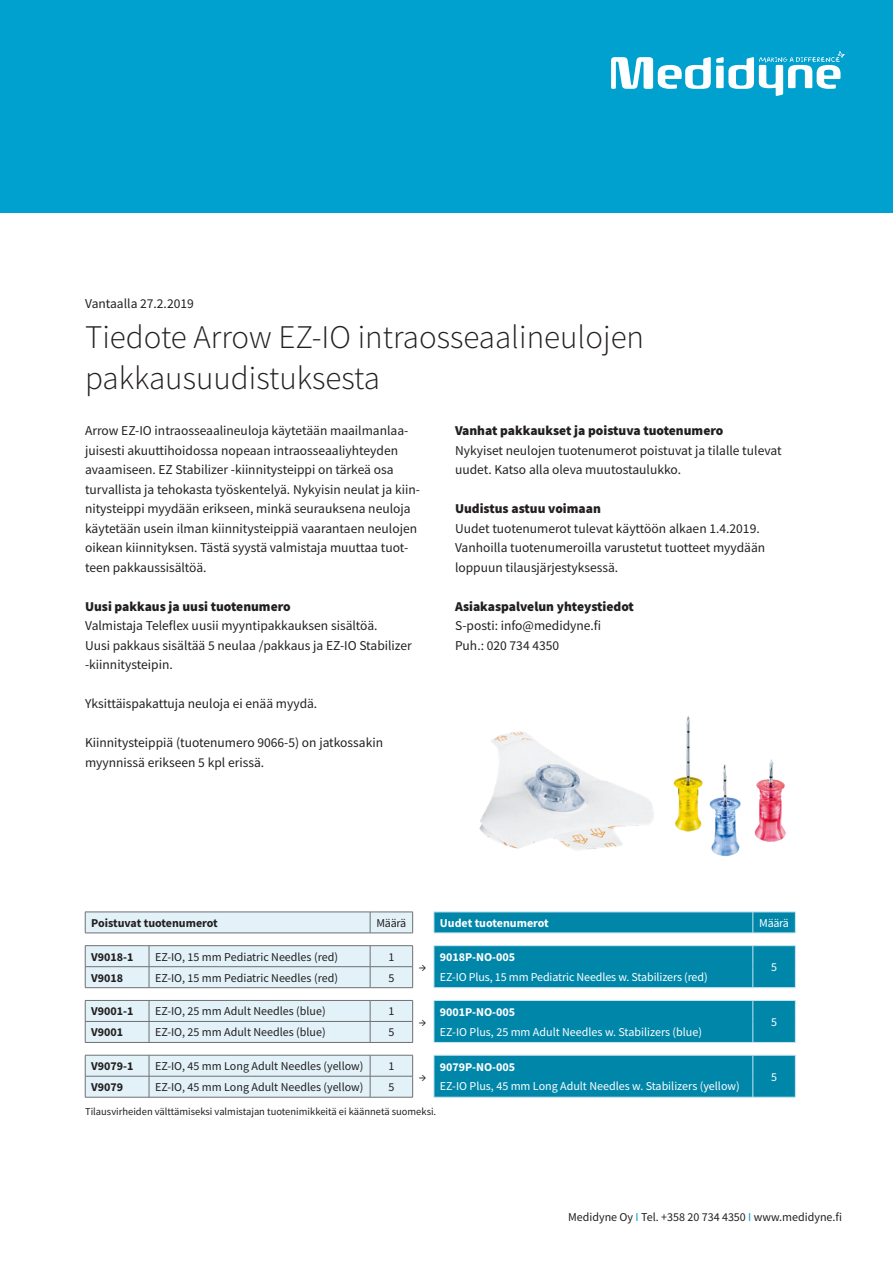
<style>
.page{position:relative;width:893px;height:1263px;background:#fff}
.page>*{position:absolute;margin:0;border:0;box-sizing:border-box;transform-origin:0 0}
.t1{font:300 33px "Source Sans Pro";color:#231f20}
.Brød{font:13.5px/19.5px "Source Sans Pro";color:#231f20}
.Mellem{font:900 13.5px "Source Sans Pro";color:#231f20}
.Brød-2{font:12px "Source Sans Pro";color:#231f20}
.Brød-3{font:12px "Source Sans Pro";color:#fff}
.Brød-4{font:700 12px "Source Sans Pro";color:#231f20}
.Brød-5{font:700 12px "Source Sans Pro";color:#fff}
.Brød-6{font:10.5px "Source Sans Pro";color:#231f20}
.s1{color:#00a1cf}
</style>
<div class="page">
<div style="left:0;top:0;width:893px;height:213px;background:#00a1cf"></div>
<svg style="left:611px;top:51px;width:234px;height:45px"></svg>
<svg style="left:85px;top:913px;width:328px;height:184px;fill:#e2f2f8"></svg>
<hr style="left:85px;top:1055px;width:64px;height:1px;background:#6e7072">
<hr style="left:149px;top:1055px;width:221px;height:1px;background:#6e7072">
<hr style="left:370px;top:1055px;width:43px;height:1px;background:#6e7072">
<hr style="left:85px;top:1076px;width:64px;height:1px;background:#6e7072">
<svg style="left:85px;top:1055px;width:1px;height:42px"></svg>
<hr style="left:149px;top:1076px;width:221px;height:1px;background:#6e7072">
<svg style="left:149px;top:1055px;width:1px;height:42px"></svg>
<hr style="left:370px;top:1076px;width:43px;height:1px;background:#6e7072">
<svg style="left:370px;top:1055px;width:1px;height:42px"></svg>
<svg style="left:412px;top:1055px;width:1px;height:42px"></svg>
<hr style="left:85px;top:1097px;width:64px;height:1px;background:#6e7072">
<hr style="left:149px;top:1097px;width:221px;height:1px;background:#6e7072">
<hr style="left:370px;top:1097px;width:43px;height:1px;background:#6e7072">
<hr style="left:85px;top:1000px;width:64px;height:1px;background:#6e7072">
<hr style="left:149px;top:1000px;width:221px;height:1px;background:#6e7072">
<hr style="left:370px;top:1000px;width:43px;height:1px;background:#6e7072">
<hr style="left:85px;top:1021px;width:64px;height:1px;background:#6e7072">
<svg style="left:85px;top:1001px;width:1px;height:41px"></svg>
<hr style="left:149px;top:1021px;width:221px;height:1px;background:#6e7072">
<svg style="left:149px;top:1001px;width:1px;height:41px"></svg>
<hr style="left:370px;top:1021px;width:43px;height:1px;background:#6e7072">
<svg style="left:370px;top:1001px;width:1px;height:41px"></svg>
<svg style="left:412px;top:1001px;width:1px;height:41px"></svg>
<hr style="left:85px;top:1042px;width:64px;height:1px;background:#6e7072">
<hr style="left:149px;top:1042px;width:221px;height:1px;background:#6e7072">
<hr style="left:370px;top:1042px;width:43px;height:1px;background:#6e7072">
<hr style="left:85px;top:945px;width:64px;height:1px;background:#6e7072">
<hr style="left:149px;top:945px;width:221px;height:1px;background:#6e7072">
<hr style="left:370px;top:945px;width:43px;height:1px;background:#6e7072">
<hr style="left:85px;top:966px;width:64px;height:1px;background:#6e7072">
<svg style="left:85px;top:946px;width:1px;height:41px"></svg>
<hr style="left:149px;top:966px;width:221px;height:1px;background:#6e7072">
<svg style="left:149px;top:946px;width:1px;height:41px"></svg>
<hr style="left:370px;top:966px;width:43px;height:1px;background:#6e7072">
<svg style="left:370px;top:946px;width:1px;height:41px"></svg>
<svg style="left:412px;top:946px;width:1px;height:41px"></svg>
<hr style="left:85px;top:987px;width:64px;height:1px;background:#6e7072">
<hr style="left:149px;top:987px;width:221px;height:1px;background:#6e7072">
<hr style="left:370px;top:987px;width:43px;height:1px;background:#6e7072">
<hr style="left:85px;top:912px;width:64px;height:1px;background:#6e7072">
<svg style="left:85px;top:912px;width:1px;height:21px"></svg>
<hr style="left:149px;top:912px;width:221px;height:1px;background:#6e7072">
<hr style="left:370px;top:912px;width:43px;height:1px;background:#6e7072">
<svg style="left:370px;top:912px;width:1px;height:21px"></svg>
<svg style="left:412px;top:912px;width:1px;height:21px"></svg>
<hr style="left:85px;top:933px;width:64px;height:1px;background:#6e7072">
<hr style="left:149px;top:933px;width:221px;height:1px;background:#6e7072">
<hr style="left:370px;top:933px;width:43px;height:1px;background:#6e7072">
<hr style="left:434px;top:1097px;width:319px;height:1px;background:#c7e7f2">
<hr style="left:753px;top:1097px;width:42px;height:1px;background:#c7e7f2">
<svg style="left:434px;top:1000px;width:362px;height:97px;background:#2597b5"></svg>
<hr style="left:434px;top:1042px;width:319px;height:1px;background:#c7e7f2">
<hr style="left:753px;top:1042px;width:42px;height:1px;background:#c7e7f2">
<svg style="left:434px;top:912px;width:362px;height:76px;background:#2e9cb8"></svg>
<hr style="left:434px;top:933px;width:319px;height:1px;background:#c7e7f2">
<hr style="left:753px;top:933px;width:42px;height:1px;background:#c7e7f2">
<img style="left:479px;top:715px;width:307px;height:142px">
<p class="Brød" style="left:85px;top:293px;width:110px">Vantaalla 27.2.2019</p>
<p class="t1" style="left:85px;top:317px;width:561px">Tiedote Arrow EZ-IO intraosseaalineulojen</p>
<p class="t1" style="left:85px;top:358px;width:296px">pakkausuudistuksesta</p>
<p class="Brød" style="left:85px;top:421px;width:336px">Arrow EZ-IO intraosseaalineuloja käytetään maailmanlaa&shy;juisesti akuuttihoidossa nopeaan intraosseaaliyhteyden avaamiseen. EZ Stabilizer -kiinnitysteippi on tärkeä osa turvallista ja tehokasta työskentelyä. Nykyisin neulat ja kiin&shy;nitysteippi myydään erikseen, minkä seurauksena neuloja käytetään usein ilman kiinnitysteippiä vaarantaen neulojen oikean kiinnityksen. Tästä syystä valmistaja muuttaa tuot&shy;teen pakkaussisältöä.</p>
<p class="Mellem" style="left:85px;top:597px;width:207px">Uusi pakkaus ja uusi tuotenumero</p>
<p class="Brød" style="left:85px;top:616px;width:328px">Valmistaja Teleflex uusii myyntipakkauksen sisältöä.<br>Uusi pakkaus sisältää 5 neulaa /pakkaus ja EZ-IO Stabilizer -kiinnitysteipin.</p>
<p class="Brød" style="left:85px;top:694px;width:234px">Yksittäispakattuja neuloja ei enää myydä.</p>
<p class="Brød" style="left:85px;top:733px;width:300px">Kiinnitysteippiä (tuotenumero 9066-5) on jatkossakin myynnissä erikseen 5 kpl erissä.</p>
<p class="Mellem" style="left:455px;top:421px;width:270px">Vanhat pakkaukset ja poistuva tuotenumero</p>
<p class="Brød" style="left:455px;top:441px;width:328px">Nykyiset neulojen tuotenumerot poistuvat ja tilalle tulevat uudet. Katso alla oleva muutostaulukko.</p>
<p class="Mellem" style="left:455px;top:499px;width:147px">Uudistus astuu voimaan</p>
<p class="Brød" style="left:455px;top:519px;width:306px">Uudet tuotenumerot tulevat käyttöön alkaen 1.4.2019.</p>
<p class="Brød" style="left:455px;top:538px;width:312px">Vanhoilla tuotenumeroilla varustetut tuotteet myydään loppuun tilausjärjestyksessä.</p>
<p class="Mellem" style="left:455px;top:597px;width:180px">Asiakaspalvelun yhteystiedot</p>
<p class="Brød" style="left:455px;top:616px;width:148px">S-posti: info@medidyne.fi</p>
<p class="Brød" style="left:455px;top:636px;width:106px">Puh.: 020 734 4350</p>
<p class="Brød-4" style="left:91px;top:915px;width:128px">Poistuvat tuotenumerot</p>
<p class="Brød-2" style="left:376px;top:915px;width:31px">Määrä</p>
<p class="Brød-5" style="left:440px;top:915px;width:110px">Uudet tuotenumerot</p>
<p class="Brød-3" style="left:759px;top:915px;width:31px">Määrä</p>
<p class="Brød-4" style="left:91px;top:948px;width:44px">V9018-1</p>
<p class="Brød-2" style="left:155px;top:949px;width:184px">EZ-IO, 15 mm Pediatric Needles (red)</p>
<p class="Brød-2" style="left:388px;top:949px;width:7px">1</p>
<p class="Brød-2" style="left:419px;top:959px;width:9px">→</p>
<p class="Brød-5" style="left:440px;top:949px;width:77px">9018P-NO-005</p>
<p class="Brød-3" style="left:440px;top:969px;width:269px">EZ-IO Plus, 15 mm Pediatric Needles w. Stabilizers (red)</p>
<p class="Brød-3" style="left:771px;top:959px;width:7px">5</p>
<p class="Brød-4" style="left:91px;top:969px;width:34px">V9018</p>
<p class="Brød-2" style="left:155px;top:970px;width:184px">EZ-IO, 15 mm Pediatric Needles (red)</p>
<p class="Brød-2" style="left:388px;top:970px;width:7px">5</p>
<p class="Brød-4" style="left:91px;top:1003px;width:44px">V9001-1</p>
<p class="Brød-2" style="left:155px;top:1004px;width:172px">EZ-IO, 25 mm Adult Needles (blue)</p>
<p class="Brød-2" style="left:388px;top:1004px;width:7px">1</p>
<p class="Brød-5" style="left:440px;top:1004px;width:77px">9001P-NO-005</p>
<p class="Brød-3" style="left:440px;top:1024px;width:264px">EZ-IO Plus, 25 mm Adult Needles w. Stabilizers (blue)</p>
<p class="Brød-3" style="left:771px;top:1014px;width:7px">5</p>
<p class="Brød-2" style="left:419px;top:1014px;width:9px">→</p>
<p class="Brød-4" style="left:91px;top:1024px;width:34px">V9001</p>
<p class="Brød-2" style="left:155px;top:1025px;width:172px">EZ-IO, 25 mm Adult Needles (blue)</p>
<p class="Brød-2" style="left:388px;top:1025px;width:7px">5</p>
<p class="Brød-4" style="left:91px;top:1058px;width:44px">V9079-1</p>
<p class="Brød-2" style="left:155px;top:1058px;width:210px">EZ-IO, 45 mm Long Adult Needles (yellow)</p>
<p class="Brød-2" style="left:388px;top:1058px;width:7px">1</p>
<p class="Brød-5" style="left:440px;top:1059px;width:77px">9079P-NO-005</p>
<p class="Brød-3" style="left:440px;top:1079px;width:301px">EZ-IO Plus, 45 mm Long Adult Needles w. Stabilizers (yellow)</p>
<p class="Brød-3" style="left:771px;top:1069px;width:7px">5</p>
<p class="Brød-2" style="left:419px;top:1069px;width:9px">→</p>
<p class="Brød-4" style="left:91px;top:1079px;width:34px">V9079</p>
<p class="Brød-2" style="left:155px;top:1079px;width:210px">EZ-IO, 45 mm Long Adult Needles (yellow)</p>
<p class="Brød-2" style="left:388px;top:1079px;width:7px">5</p>
<p class="Brød-6" style="left:85px;top:1105px;width:353px">Tilausvirheiden välttämiseksi valmistajan tuotenimikkeitä ei käännetä suomeksi.</p>
<p class="Brød-2" style="left:568px;top:1209px;width:275px">Medidyne Oy <span class="s1">I</span> Tel. +358 20 734 4350 <span class="s1">I</span> www.medidyne.fi</p>
</div>
